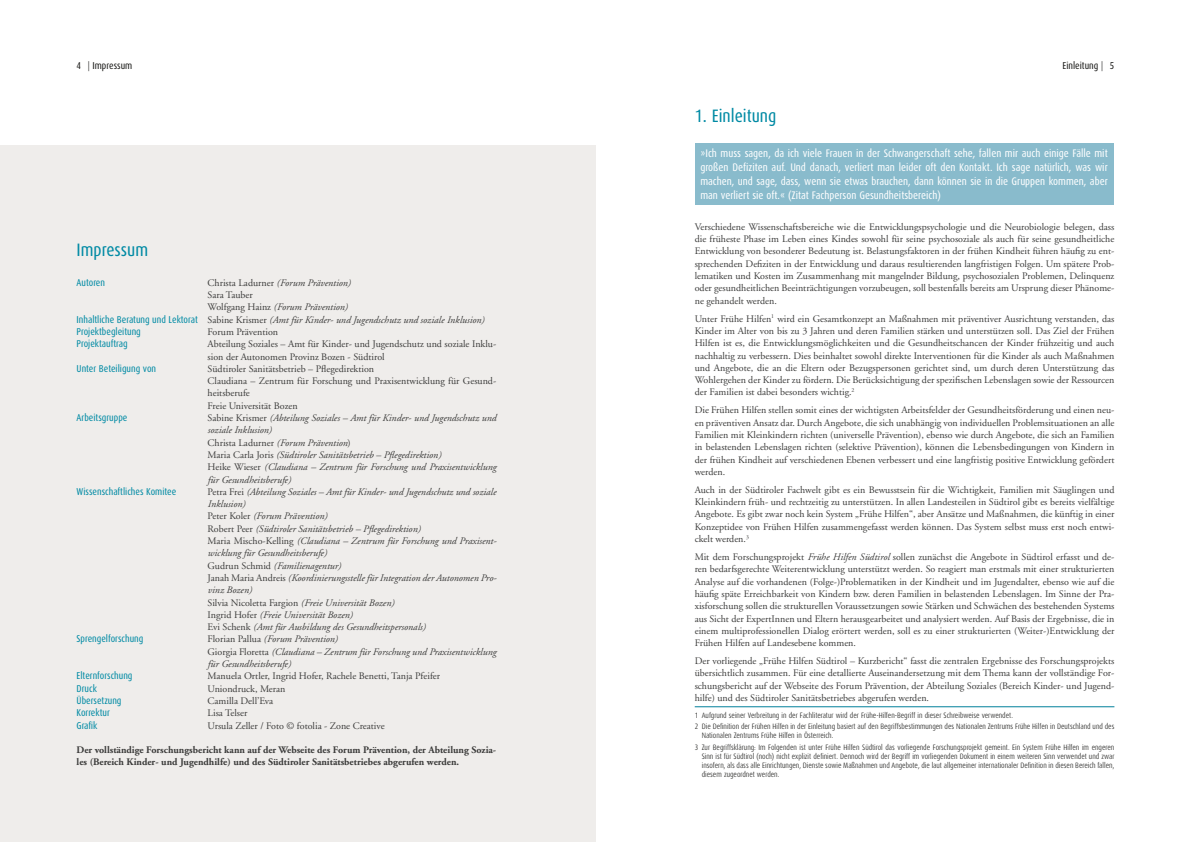
<style>
.page{position:relative;width:1191px;height:842px;background:#fff}
.page>*{position:absolute;margin:0;border:0;box-sizing:border-box;transform-origin:0 0}
.t1{font:18px "Dax Condensed";color:#008aa4}
.t2{font:11px/14px "Dax Condensed";color:#fff;text-align:justify}
.t3{font:10px/12.3px "Adobe Garamond";color:#3b3b3a;text-align:justify}
.t4{font:italic 10px/12.3px "Adobe Garamond";color:#3b3b3a}
.t5{font:700 10px/12.3px "Adobe Garamond";color:#3b3b3a}
.t6{font:10px "Dax Condensed";color:#008aa4}
.t7{font:10px "Dax Condensed";color:#1a1a18}
.t8{font:300 7.8px/11.3px "Dax Condensed";color:#1a1a18}
.s1{color:#494948}
.s2{font-style:normal}
.s3{font-family:"Dax Condensed";font-style:normal;color:#008aa4}
.s4{font-style:italic}
</style>
<div class="page">
<div style="left:0;top:145px;width:595px;height:697px;background:#efedeb"></div>
<div style="left:694px;top:143px;width:419px;height:61px;background:#89bbcc"></div>
<hr style="left:694px;top:706px;width:420px;height:1px;background:#00809b">
<p class="t7" style="left:88px;top:60px;width:46px"><span class="s1">|</span> Impressum</p>
<p class="t7" style="left:1062px;top:60px;width:42px">Einleitung <span class="s1">|</span></p>
<p class="t7" style="left:77px;top:60px;width:6px">4</p>
<p class="t7" style="left:1110px;top:60px;width:6px">5</p>
<h1 class="t1" style="left:77px;top:240px;width:73px">Impressum</h1>
<p class="t6" style="left:77px;top:277px;width:30px">Autoren</p>
<p class="t4" style="left:208px;top:277px;width:145px"><span class="s2">Christa Ladurner</span> (Forum Prävention)</p>
<p class="t3" style="left:208px;top:289px;width:47px">Sara Tauber</p>
<p class="t4" style="left:208px;top:301px;width:142px"><span class="s2">Wolfgang Hainz</span> (Forum Prävention)</p>
<p class="t4" style="left:77px;top:314px;width:409px"><span class="s3">Inhaltliche Beratung und Lektorat</span> <span class="s2">Sabine Krismer</span> (Amt für Kinder- und Jugendschutz und soziale Inklusion)</p>
<p class="t6" style="left:77px;top:326px;width:66px">Projektbegleitung</p>
<p class="t3" style="left:208px;top:326px;width:72px">Forum Prävention</p>
<p class="t6" style="left:77px;top:338px;width:53px">Projektauftrag</p>
<p class="t3" style="left:208px;top:338px;width:290px">Abteilung Soziales – Amt für Kinder- und Jugendschutz und soziale Inklu&shy;sion der Autonomen Provinz Bozen - Südtirol</p>
<p class="t6" style="left:77px;top:363px;width:81px">Unter Beteiligung von</p>
<p class="t3" style="left:208px;top:363px;width:290px;text-align:left">Südtiroler Sanitätsbetrieb – Pflegedirektion<br>Claudiana – Zentrum für Forschung und Praxisentwicklung für Gesund&shy;heitsberufe<br>Freie Universität Bozen</p>
<p class="t6" style="left:77px;top:412px;width:52px">Arbeitsgruppe</p>
<p class="t4" style="left:208px;top:412px;width:290px"><span class="s2">Sabine Krismer</span> (Abteilung Soziales – Amt für Kinder- und Jugendschutz und soziale Inklusion)<br><span class="s2">Christa Ladurner</span> (Forum Prävention<span class="s2">)<br>Maria Carla Joris</span> (Südtiroler Sanitätsbetrieb – Pflegedirektion)<br><span class="s2">Heike Wieser</span> (Claudiana – Zentrum für Forschung und Praxisentwicklung für Gesundheitsberufe)</p>
<p class="t6" style="left:77px;top:486px;width:101px">Wissenschaftliches Komitee</p>
<p class="t4" style="left:208px;top:486px;width:290px"><span class="s2">Petra Frei</span> (Abteilung Soziales – Amt für Kinder- und Jugendschutz und soziale Inklusion)<br><span class="s2">Peter Koler</span> (Forum Prävention)<br><span class="s2">Robert Peer</span> (Südtiroler Sanitätsbetrieb – Pflegedirektion)<br><span class="s2">Maria Mischo-Kelling</span> (Claudiana – Zentrum für Forschung und Praxisent&shy;wicklung für Gesundheitsberufe)<br><span class="s2">Gudrun Schmid</span> (Familienagentur)<br><span class="s2">Janah Maria Andreis</span> (Koordinierungsstelle für Integration der Autonomen Pro&shy;vinz Bozen)<br><span class="s2">Silvia Nicoletta Fargion</span> (Freie Universität Bozen)<br><span class="s2">Ingrid Hofer</span> (Freie Universität Bozen)<br><span class="s2">Evi Schenk</span> (Amt für Ausbildung des Gesundheitspersonals)</p>
<p class="t6" style="left:77px;top:633px;width:68px">Sprengelforschung</p>
<p class="t4" style="left:208px;top:633px;width:290px"><span class="s2">Florian Pallua</span> (Forum Prävention)<br><span class="s2">Giorgia Floretta</span> (Claudiana – Zentrum für Forschung und Praxisentwicklung für Gesundheitsberufe)</p>
<p class="t6" style="left:77px;top:670px;width:57px">Elternforschung</p>
<p class="t3" style="left:208px;top:670px;width:234px">Manuela Ortler, Ingrid Hofer, Rachele Benetti, Tanja Pfeifer</p>
<p class="t6" style="left:77px;top:683px;width:22px">Druck</p>
<p class="t3" style="left:208px;top:682px;width:79px">Uniondruck, Meran</p>
<p class="t6" style="left:77px;top:695px;width:46px">Übersetzung</p>
<p class="t3" style="left:208px;top:695px;width:67px">Camilla Dell’Eva</p>
<p class="t6" style="left:77px;top:707px;width:35px">Korrektur</p>
<p class="t3" style="left:208px;top:707px;width:41px">Lisa Telser</p>
<p class="t6" style="left:77px;top:720px;width:22px">Grafik</p>
<p class="t3" style="left:208px;top:719px;width:179px">Ursula Zeller / Foto © fotolia - Zone Creative</p>
<p class="t5" style="left:77px;top:744px;width:421px">Der vollständige Forschungsbericht kann auf der Webseite des Forum Prävention, der Abteilung Sozia&shy;les (Bereich Kinder- und Jugendhilfe) und des Südtiroler Sanitätsbetriebes abgerufen werden.</p>
<h1 class="t1" style="left:694px;top:106px;width:83px">1. Einleitung</h1>
<p class="t2" style="left:700px;top:146px;width:409px">»Ich muss sagen, da ich viele Frauen in der Schwangerschaft sehe, fallen mir auch einige Fälle mit großen Defiziten auf. Und danach, verliert man leider oft den Kontakt. Ich sage natürlich, was wir machen, und sage, dass, wenn sie etwas brauchen, dann können sie in die Gruppen kommen, aber man verliert sie oft.« (Zitat Fachperson Gesundheitsbereich)</p>
<p class="t3" style="left:694px;top:221px;width:421px">Verschiedene Wissenschaftsbereiche wie die Entwicklungspsychologie und die Neurobiologie belegen, dass die früheste Phase im Leben eines Kindes sowohl für seine psychosoziale als auch für seine gesundheitliche Entwicklung von besonderer Bedeutung ist. Belastungsfaktoren in der frühen Kindheit führen häufig zu ent&shy;sprechenden Defiziten in der Entwicklung und daraus resultierenden langfristigen Folgen. Um spätere Prob&shy;lematiken und Kosten im Zusammenhang mit mangelnder Bildung, psychosozialen Problemen, Delinquenz oder gesundheitlichen Beeinträchtigungen vorzubeugen, soll bestenfalls bereits am Ursprung dieser Phänome&shy;ne gehandelt werden.</p>
<p class="t3" style="left:694px;top:312px;width:421px">Unter Frühe Hilfen<sup>1</sup> wird ein Gesamtkonzept an Maßnahmen mit präventiver Ausrichtung verstanden, das Kinder im Alter von bis zu 3 Jahren und deren Familien stärken und unterstützen soll. Das Ziel der Frühen Hilfen ist es, die Entwicklungsmöglichkeiten und die Gesundheitschancen der Kinder frühzeitig und auch nachhaltig zu verbessern. Dies beinhaltet sowohl direkte Interventionen für die Kinder als auch Maßnahmen und Angebote, die an die Eltern oder Bezugspersonen gerichtet sind, um durch deren Unterstützung das Wohlergehen der Kinder zu fördern. Die Berücksichtigung der spezifischen Lebenslagen sowie der Ressourcen der Familien ist dabei besonders wichtig.<sup>2</sup></p>
<p class="t3" style="left:694px;top:404px;width:421px">Die Frühen Hilfen stellen somit eines der wichtigsten Arbeitsfelder der Gesundheitsförderung und einen neu&shy;en präventiven Ansatz dar. Durch Angebote, die sich unabhängig von individuellen Problemsituationen an alle Familien mit Kleinkindern richten (universelle Prävention), ebenso wie durch Angebote, die sich an Familien in belastenden Lebenslagen richten (selektive Prävention), können die Lebensbedingungen von Kindern in der frühen Kindheit auf verschiedenen Ebenen verbessert und eine langfristig positive Entwicklung gefördert werden.</p>
<p class="t3" style="left:694px;top:484px;width:421px">Auch in der Südtiroler Fachwelt gibt es ein Bewusstsein für die Wichtigkeit, Familien mit Säuglingen und Kleinkindern früh- und rechtzeitig zu unterstützen. In allen Landesteilen in Südtirol gibt es bereits vielfältige Angebote. Es gibt zwar noch kein System „Frühe Hilfen“, aber Ansätze und Maßnahmen, die künftig in einer Konzeptidee von Frühen Hilfen zusammengefasst werden können. Das System selbst muss erst noch entwi&shy;ckelt werden.<sup>3</sup></p>
<p class="t3" style="left:694px;top:551px;width:421px">Mit dem Forschungsprojekt <span class="s4">Frühe Hilfen Südtirol</span> sollen zunächst die Angebote in Südtirol erfasst und de&shy;ren bedarfsgerechte Weiterentwicklung unterstützt werden. So reagiert man erstmals mit einer strukturierten Analyse auf die vorhandenen (Folge-)Problematiken in der Kindheit und im Jugendalter, ebenso wie auf die häufig späte Erreichbarkeit von Kindern bzw. deren Familien in belastenden Lebenslagen. Im Sinne der Pra&shy;xisforschung sollen die strukturellen Voraussetzungen sowie Stärken und Schwächen des bestehenden Systems aus Sicht der ExpertInnen und Eltern herausgearbeitet und analysiert werden. Auf Basis der Ergebnisse, die in einem multiprofessionellen Dialog erörtert werden, soll es zu einer strukturierten (Weiter-)Entwicklung der Frühen Hilfen auf Landesebene kommen.</p>
<p class="t3" style="left:694px;top:655px;width:421px">Der vorliegende „Frühe Hilfen Südtirol – Kurzbericht“ fasst die zentralen Ergebnisse des Forschungsprojekts übersichtlich zusammen. Für eine detallierte Auseinandersetzung mit dem Thema kann der vollständige For&shy;schungsbericht auf der Webseite des Forum Prävention, der Abteilung Soziales (Bereich Kinder- und Jugend&shy;hilfe) und des Südtiroler Sanitätsbetriebes abgerufen werden.</p>
<p class="t8" style="left:694px;top:710px;width:421px">1 Aufgrund seiner Verbreitung in der Fachliteratur wird der Frühe-Hilfen-Begriff in dieser Schreibweise verwendet.<br>2 Die Definition der Frühen Hilfen in der Einleitung basiert auf den Begriffsbestimmungen des Nationalen Zentrums Frühe Hilfen in Deutschland und des</p>
<p class="t8" style="left:694px;top:730px;width:421px;text-indent:7px">Nationalen Zentrums Frühe Hilfen in Österreich.<br>3 Zur Begriffsklärung: Im Folgenden ist unter Frühe Hilfen Südtirol das vorliegende Forschungsprojekt gemeint. Ein System Frühe Hilfen im engeren</p>
<p class="t8" style="left:701px;top:752px;width:414px;line-height:9px;text-align:justify">Sinn ist für Südtirol (noch) nicht explizit definiert. Dennoch wird der Begriff im vorliegenden Dokument in einem weiteren Sinn verwendet und zwar insofern, als dass alle Einrichtungen, Dienste sowie Maßnahmen und Angebote, die laut allgemeiner internationaler Definition in diesen Bereich fallen, diesem zugeordnet werden.</p>
</div>
